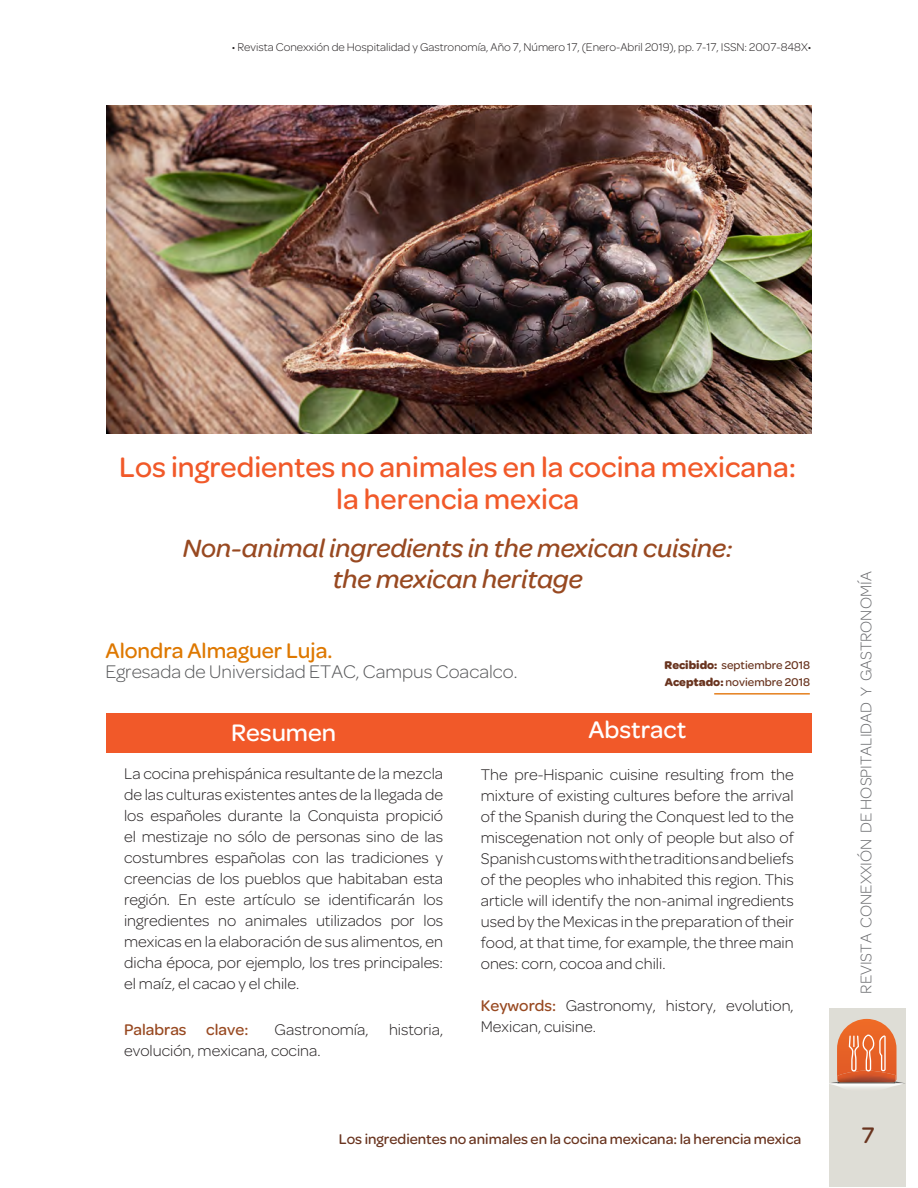
<style>
.page{position:relative;width:918px;height:1188px;background:#fff}
.page>*{position:absolute;margin:0;border:0;box-sizing:border-box;transform-origin:0 0}
.titulo_cap{font:500 30px/31.5px "Omnes";color:#f15929;text-align:center}
.titulo_cap-2{font:italic 500 27px/31.5px "Omnes";color:#984921;text-align:center}
.entradas2{font:500 25.5px "Omnes";color:#fff}
.t1{font:500 24px "Omnes";color:#69341f}
.entradas{font:500 22.5px "Omnes";color:#de7800}
.texto{font:300 19.5px "Omnes";color:#57585a}
.titulitos{font:300 16.5px/21px "Omnes";color:#231f20;text-align:justify}
.texto-2{font:300 16.5px/21px "Omnes";color:#231f20}
.t2{font:300 16.5px "Omnes";color:#6c6d70}
.t3{font:500 16.5px "Omnes";color:#984921}
.t4{font:500 15px "Omnes";color:#69341f}
.t5{font:300 12px "Omnes";color:#231f20}
.t6{font:500 12px "Omnes";color:#69341f}
.s1{font-weight:700}
.s2{font-weight:500;color:#984921}
</style>
<div class="page">
<div style="left:829px;top:1009px;width:76px;height:178px;background:#deddd6"></div>
<svg style="left:829px;top:1019px;width:76px;height:69px"></svg>
<div style="left:106px;top:714px;width:706px;height:39px;background:#f15929"></div>
<hr style="left:714px;top:693px;width:96px;height:2px;background:#e5801d">
<img style="left:106px;top:105px;width:706px;height:328px">
<p class="t5" style="left:232px;top:41px;width:581px">• Revista Conexxión de Hospitalidad y Gastronomía, Año 7, Número 17, (Enero-Abril 2019), pp. 7-17, ISSN: 2007-848X•</p>
<p class="titulo_cap" style="left:119px;top:452px;width:679px">Los ingredientes no animales en la cocina mexicana: la herencia mexica</p>
<p class="titulo_cap-2" style="left:183px;top:532px;width:551px">Non-animal ingredients in the mexican cuisine: the mexican heritage</p>
<p class="entradas" style="left:105px;top:638px;width:228px">Alondra Almaguer Luja.</p>
<p class="texto" style="left:105px;top:661px;width:413px">Egresada de Universidad ETAC, Campus Coacalco.</p>
<p class="t6" style="left:665px;top:659px;width:147px"><span class="s1">Recibido:</span> septiembre 2018</p>
<p class="t6" style="left:665px;top:675px;width:147px"><span class="s1">Aceptado:</span> noviembre 2018</p>
<p class="entradas2" style="left:588px;top:715px;width:99px">Abstract</p>
<p class="titulitos" style="left:481px;top:764px;width:314px">The pre-Hispanic cuisine resulting from the mixture of existing cultures before the arrival of the Spanish during the Conquest led to the miscegenation not only of people but also of Spanish customs with the traditions and beliefs of the peoples who inhabited this region. This article will identify the non-animal ingredients used by the Mexicas in the preparation of their food, at that time, for example, the three main ones: corn, cocoa and chili.</p>
<p class="texto-2" style="left:481px;top:995px;width:314px"><span class="s2">Keywords:</span> Gastronomy, history, evolution,<br>Mexican, cuisine.</p>
<p class="entradas2" style="left:231px;top:718px;width:107px">Resumen</p>
<p class="titulitos" style="left:124px;top:763px;width:321px">La cocina prehispánica resultante de la mezcla de las culturas existentes antes de la llegada de los españoles durante la Conquista propició el mestizaje no sólo de personas sino de las costumbres españolas con las tradiciones y creencias de los pueblos que habitaban esta región. En este artículo se identificarán los ingredientes no animales utilizados por los mexicas en la elaboración de sus alimentos, en dicha época, por ejemplo, los tres principales: el maíz, el cacao y el chile.</p>
<p class="t3" style="left:124px;top:1020px;width:126px">Palabras clave:</p>
<p class="titulitos" style="left:124px;top:1019px;width:321px;text-indent:151px">Gastronomía, historia, evolución, mexicana, cocina.</p>
<p class="t4" style="left:339px;top:1131px;width:464px">Los ingredientes no animales en la cocina mexicana: la herencia mexica</p>
<p class="t2" style="left:857px;top:994px;width:424px;rotate:-90deg">REVISTA CONEXXIÓN DE HOSPITALIDAD Y GASTRONOMÍA</p>
<h3 class="t1" style="left:862px;top:1122px;width:14px">7</h3>
</div>
